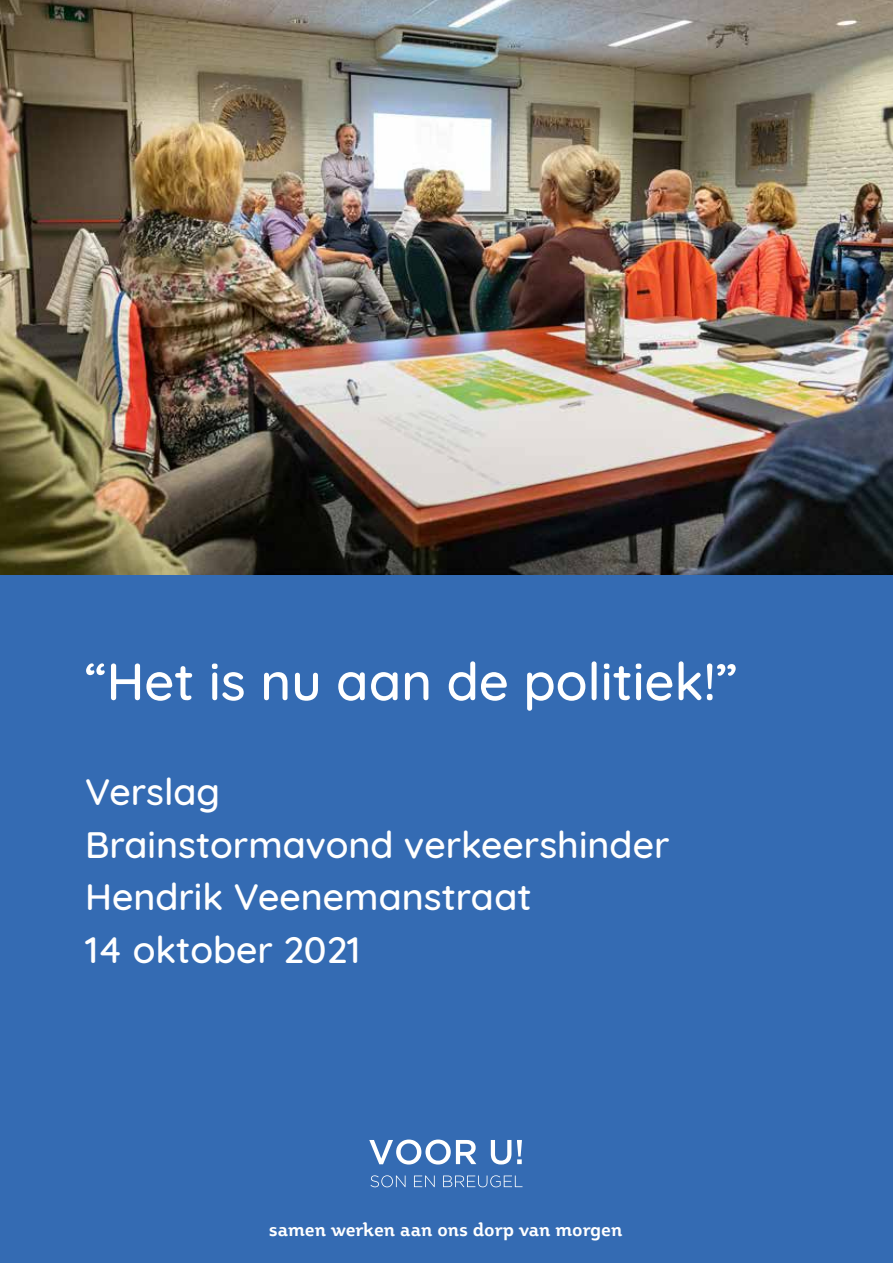
<style>
.page{position:relative;width:893px;height:1263px;background:#fff}
.page>*{position:absolute;margin:0;border:0;box-sizing:border-box;transform-origin:0 0}
.t1{font:500 52.5px "Quicksand";color:#fff}
.t2{font:500 37.5px/52.5px "Quicksand";color:#fff}
.t3{font:700 18px "Plume";color:#fff}
</style>
<div class="page">
<img style="left:0;top:0;width:893px;height:575px">
<div style="left:0;top:575px;width:893px;height:688px;background:#346bb3"></div>
<svg style="left:370px;top:1175px;width:152px;height:12px"></svg>
<svg style="left:369px;top:1139px;width:153px;height:25px"></svg>
<h1 class="t1" style="left:85px;top:639px;width:654px">“Het is nu aan de politiek!”</h1>
<p class="t2" style="left:85px;top:762px;width:586px">Verslag<br>Brainstormavond verkeershinder<br>Hendrik Veenemanstraat<br>14 oktober 2021</p>
<p class="t3" style="left:269px;top:1218px;width:355px">samen werken aan ons dorp van morgen</p>
</div>
